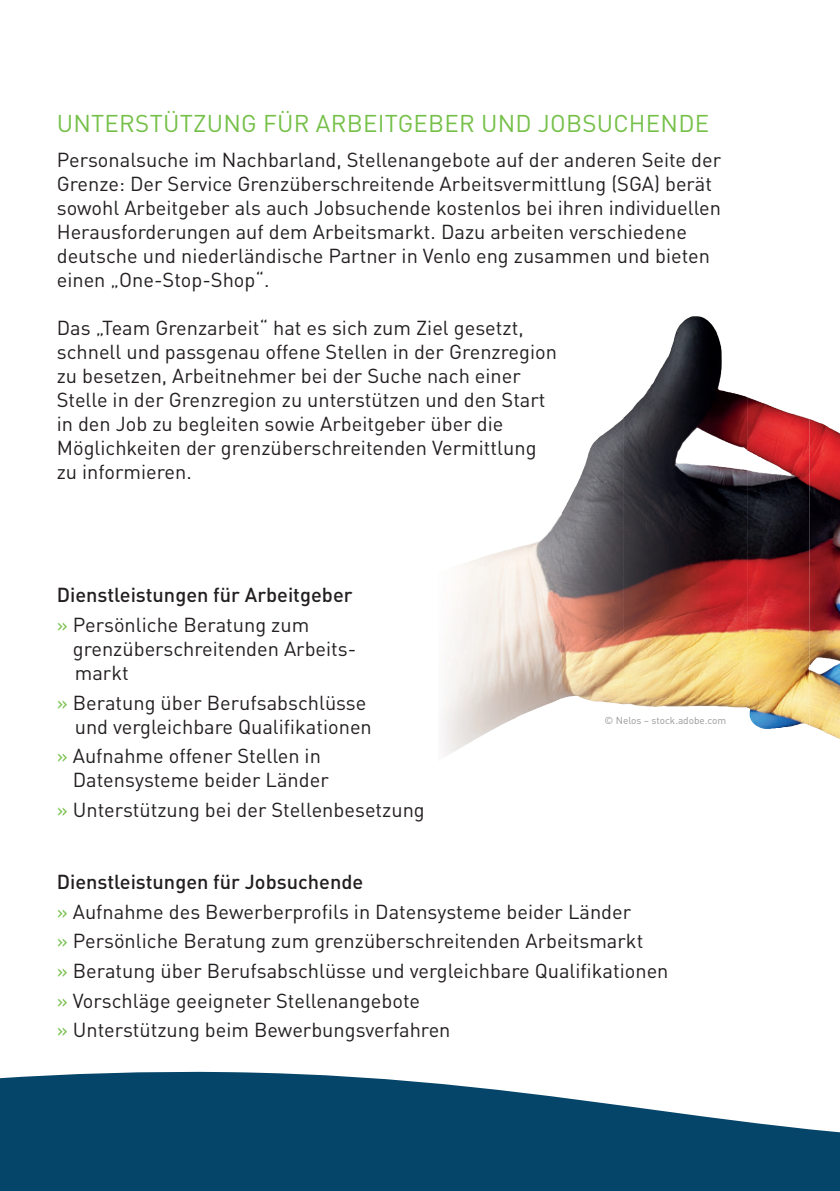
<style>
.page{position:relative;width:840px;height:1191px;background:#fff}
.page>*{position:absolute;margin:0;border:0;box-sizing:border-box;transform-origin:0 0}
.t1{font:24px "DIN Pro";letter-spacing:.01em;color:#75c049}
.t2{font:20px/24px "DIN Pro";color:#231f20}
.t3{font:500 20px/29.6px "DIN Pro";color:#231f20}
.t4{font:10px "DIN Pro";color:#95979a}
.s1{font-weight:400;color:#75c049}
.s2{font-weight:400}
.s3{color:#75c049}
.s4{font-weight:500}
</style>
<div class="page">
<img style="left:808px;top:419px;width:31px;height:320px">
<img style="left:623px;top:316px;width:124px;height:391px">
<img style="left:747px;top:397px;width:61px;height:332px">
<img style="left:561px;top:418px;width:62px;height:286px">
<img style="left:443px;top:515px;width:118px;height:241px">
<svg style="left:0;top:1071px;width:839px;height:120px;fill:#05456a"></svg>
<p class="t1" style="left:57px;top:107px;width:653px">UNTERSTÜTZUNG FÜR ARBEITGEBER UND JOBSUCHENDE</p>
<p class="t2" style="left:57px;top:147px;width:665px">Personalsuche im Nachbarland, Stellenangebote auf der anderen Seite der Grenze: Der Service Grenzüberschreitende Arbeitsvermittlung (SGA) berät sowohl Arbeitgeber als auch Jobsuchende kostenlos bei ihren individuellen Herausforderungen auf dem Arbeitsmarkt. Dazu arbeiten verschiedene deutsche und niederländische Partner in Venlo eng zusammen und bieten einen „One-Stop-Shop“.</p>
<p class="t2" style="left:57px;top:315px;width:501px">Das „Team Grenzarbeit“ hat es sich zum Ziel gesetzt, schnell und passgenau offene Stellen in der Grenzregion zu besetzen, Arbeitnehmer bei der Suche nach einer Stelle in der Grenzregion zu unterstützen und den Start in den Job zu begleiten sowie Arbeitgeber über die Möglichkeiten der grenzüberschreitenden Vermittlung zu informieren.</p>
<p class="t3" style="left:57px;top:579px;width:297px">Dienstleistungen für Arbeitgeber <span class="s1">»</span> <span class="s2">Persönliche Beratung zum</span></p>
<p class="t2" style="left:73px;top:636px;width:285px">grenzüberschreitenden Arbeits&shy;markt</p>
<p class="t2" style="left:57px;top:689px;width:316px;text-align:right"><span class="s3">»</span> Beratung über Berufsabschlüsse und vergleichbare Qualifikationen</p>
<p class="t2" style="left:73px;top:743px;width:257px;text-indent:-16px"><span class="s3">»</span> Aufnahme offener Stellen in<br>Datensysteme beider Länder</p>
<p class="t2" style="left:57px;top:797px;width:369px"><span class="s3">»</span> Unterstützung bei der Stellenbesetzung</p>
<p class="t4" style="left:604px;top:713px;width:123px">© Nelos – stock.adobe.com</p>
<p class="t2" style="left:57px;top:866px;width:613px;line-height:29.6px"><span class="s4">Dienstleistungen für Jobsuchende<br></span><span class="s3">»</span> Aufnahme des Bewerberprofils in Datensysteme beider Länder<br><span class="s3">»</span> Persönliche Beratung zum grenzüberschreitenden Arbeitsmarkt<br><span class="s3">»</span> Beratung über Berufsabschlüsse und vergleichbare Qualifikationen <span class="s3">»</span> Vorschläge geeigneter Stellenangebote<br><span class="s3">»</span> Unterstützung beim Bewerbungsverfahren</p>
</div>
